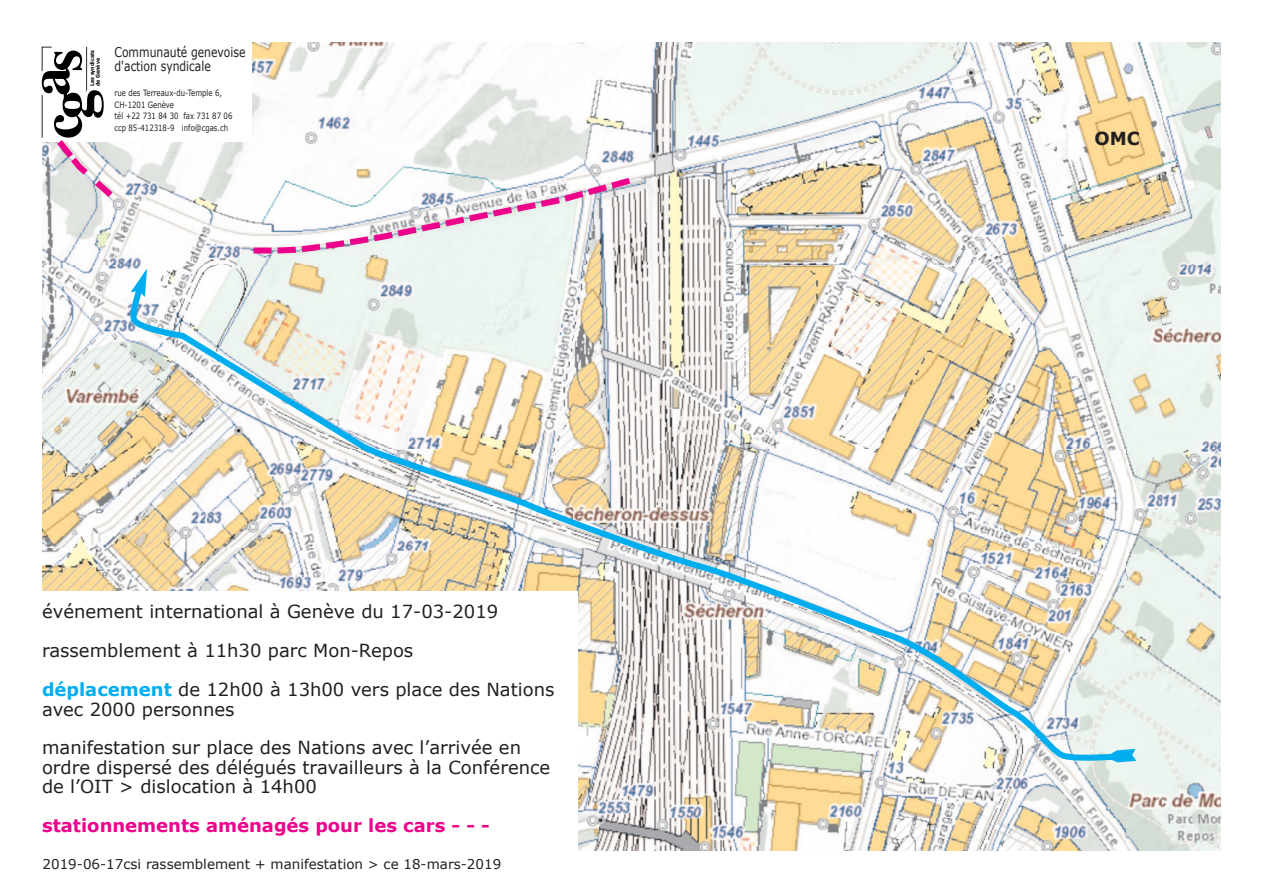
<style>
.page{position:relative;width:1263px;height:893px;background:#fff}
.page>*{position:absolute;margin:0;border:0;box-sizing:border-box;transform-origin:0 0}
.t1{font:18px/38.8px "Verdana";color:#231f20}
.t2{font:700 18px "Verdana";color:#ed028c}
.t3{font:700 18px "Verdana";color:#231f20}
.t4{font:13.5px "Verdana";color:#231f20}
.t5{font:13.5px/14.5px "Verdana";color:#231f20;scale:.8 1}
.t6{font:8.7px/11.6px "Verdana";color:#231f20;scale:.8 1}
.t7{font:700 5.25px/5.6px "Verdana";color:#000;scale:.9 1}
.s1{font-weight:700;color:#00aeef}
</style>
<div class="page">
<img style="left:43px;top:43px;width:1177px;height:807px">
<div style="left:29px;top:591px;width:549px;height:259px;background:#fff"></div>
<div style="left:26px;top:25px;width:226px;height:117px;background:#fff"></div>
<svg style="left:125px;top:282px;width:995px;height:482px"></svg>
<svg style="left:1110px;top:749px;width:26px;height:13px"></svg>
<svg style="left:131px;top:268px;width:16px;height:29px"></svg>
<svg style="left:42px;top:47px;width:77px;height:156px"></svg>
<div style="left:254px;top:248px;width:17px;height:6px;background:#ed028c"></div>
<svg style="left:265px;top:173px;width:372px;height:84px"></svg>
<p class="t7" style="left:89px;top:86px;width:41px;rotate:-90deg">Les syndicats de Genève</p>
<p class="t5" style="left:115px;top:44px;width:165px">Communauté genevoise d'action syndicale</p>
<p class="t6" style="left:115px;top:87px;width:149px">rue des Terreaux-du-Temple 6,<br>CH-1201 Genève<br>tél +22 731 84 30 fax 731 87 06 ccp 85-412318-9 info@cgas.ch</p>
<p class="t1" style="left:42px;top:592px;width:514px">événement international à Genève du 17-03-2019 rassemblement à 11h30 parc Mon-Repos<br><span class="s1">déplacement</span> de 12h00 à 13h00 vers place des Nations</p>
<p class="t1" style="left:42px;top:689px;width:480px">avec 2000 personnes<br>manifestation sur place des Nations avec l’arrivée en</p>
<p class="t1" style="left:42px;top:757px;width:510px;line-height:19.5px">ordre dispersé des délégués travailleurs à la Conférence de l’OIT &gt; dislocation à 14h00</p>
<p class="t2" style="left:42px;top:814px;width:449px">stationnements aménagés pour les cars - - -</p>
<p class="t4" style="left:43px;top:855px;width:460px">2019-06-17csi rassemblement + manifestation &gt; ce 18-mars-2019</p>
<p class="t3" style="left:1094px;top:126px;width:47px">OMC</p>
</div>
